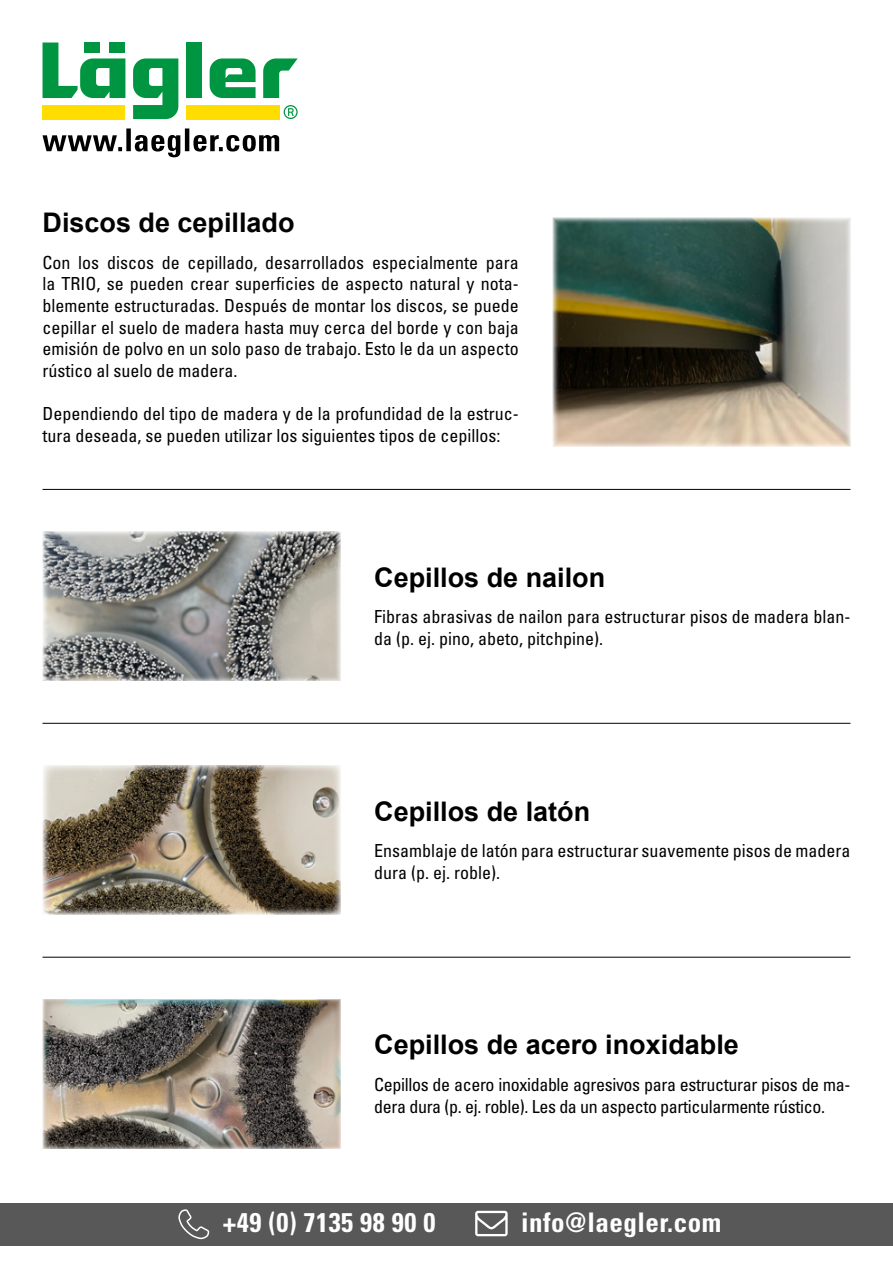
<style>
.page{position:relative;width:893px;height:1263px;background:#fff}
.page>*{position:absolute;margin:0;border:0;box-sizing:border-box;transform-origin:0 0}
.t1{font:700 27px "Arial";color:#000}
.t2{font:700 condensed 27px "Univers LT Std";letter-spacing:.02em;color:#fff}
.t3{font:700 27px "Arial";color:#020203}
.t4{font:condensed 18px/21.6px "Univers LT Pro";color:#020203}
.t5{font:condensed 18px/21.6px "Univers LT Pro";letter-spacing:-.02em;color:#020203}
.t6{font:condensed 18px/21.6px "Univers LT Pro";color:#000}
</style>
<div class="page">
<img style="left:43px;top:531px;width:297px;height:149px">
<hr style="left:43px;top:489px;width:807px;height:1px;background:#000">
<hr style="left:43px;top:723px;width:807px;height:1px;background:#000">
<hr style="left:43px;top:957px;width:807px;height:1px;background:#000">
<img style="left:553px;top:218px;width:297px;height:228px">
<img style="left:43px;top:765px;width:297px;height:149px">
<img style="left:43px;top:1000px;width:297px;height:149px">
<div style="left:0;top:1203px;width:893px;height:43px;background:#595858"></div>
<svg style="left:178px;top:1209px;width:32px;height:31px"></svg>
<svg style="left:475px;top:1211px;width:33px;height:25px"></svg>
<div style="left:43px;top:105px;width:82px;height:14px;background:#fd0"></div>
<div style="left:186px;top:105px;width:93px;height:14px;background:#fd0"></div>
<svg style="left:263px;top:58px;width:35px;height:40px"></svg>
<svg style="left:210px;top:58px;width:46px;height:40px"></svg>
<div style="left:186px;top:43px;width:16px;height:55px;background:#009641"></div>
<svg style="left:133px;top:58px;width:45px;height:61px"></svg>
<svg style="left:43px;top:43px;width:82px;height:55px"></svg>
<svg style="left:284px;top:105px;width:14px;height:14px"></svg>
<svg style="left:43px;top:128px;width:236px;height:29px"></svg>
<h1 class="t3" style="left:43px;top:204px;width:254px">Discos de cepillado</h1>
<p class="t4" style="left:43px;top:251px;width:478px;text-align:justify">Con los discos de cepillado, desarrollados especialmente para la TRIO, se pueden crear superficies de aspecto natural y nota&shy;blemente estructuradas. Después de montar los discos, se puede cepillar el suelo de madera hasta muy cerca del borde y con baja emisión de polvo en un solo paso de trabajo. Esto le da un aspecto rústico al suelo de madera.</p>
<p class="t6" style="left:43px;top:403px;width:478px">Dependiendo del tipo de madera y de la profundidad de la estruc&shy;tura deseada, se pueden utilizar los siguientes tipos de cepillos:</p>
<h1 class="t1" style="left:374px;top:558px;width:233px">Cepillos de nailon</h1>
<p class="t4" style="left:374px;top:606px;width:478px">Fibras abrasivas de nailon para estructurar pisos de madera blan&shy;da (p. ej. pino, abeto, pitchpine).</p>
<h1 class="t1" style="left:374px;top:792px;width:218px">Cepillos de latón</h1>
<p class="t4" style="left:374px;top:840px;width:478px">Ensamblaje de latón para estructurar suavemente pisos de madera dura (p. ej. roble).</p>
<h1 class="t1" style="left:374px;top:1026px;width:366px">Cepillos de acero inoxidable</h1>
<p class="t5" style="left:374px;top:1073px;width:478px">Cepillos de acero inoxidable agresivos para estructurar pisos de ma&shy;dera dura (p. ej. roble). Les da un aspecto particularmente rústico.</p>
<h1 class="t2" style="left:223px;top:1206px;width:214px">+49 (0) 7135 98 90 0</h1>
<h1 class="t2" style="left:521px;top:1206px;width:202px">info@laegler.com</h1>
</div>
